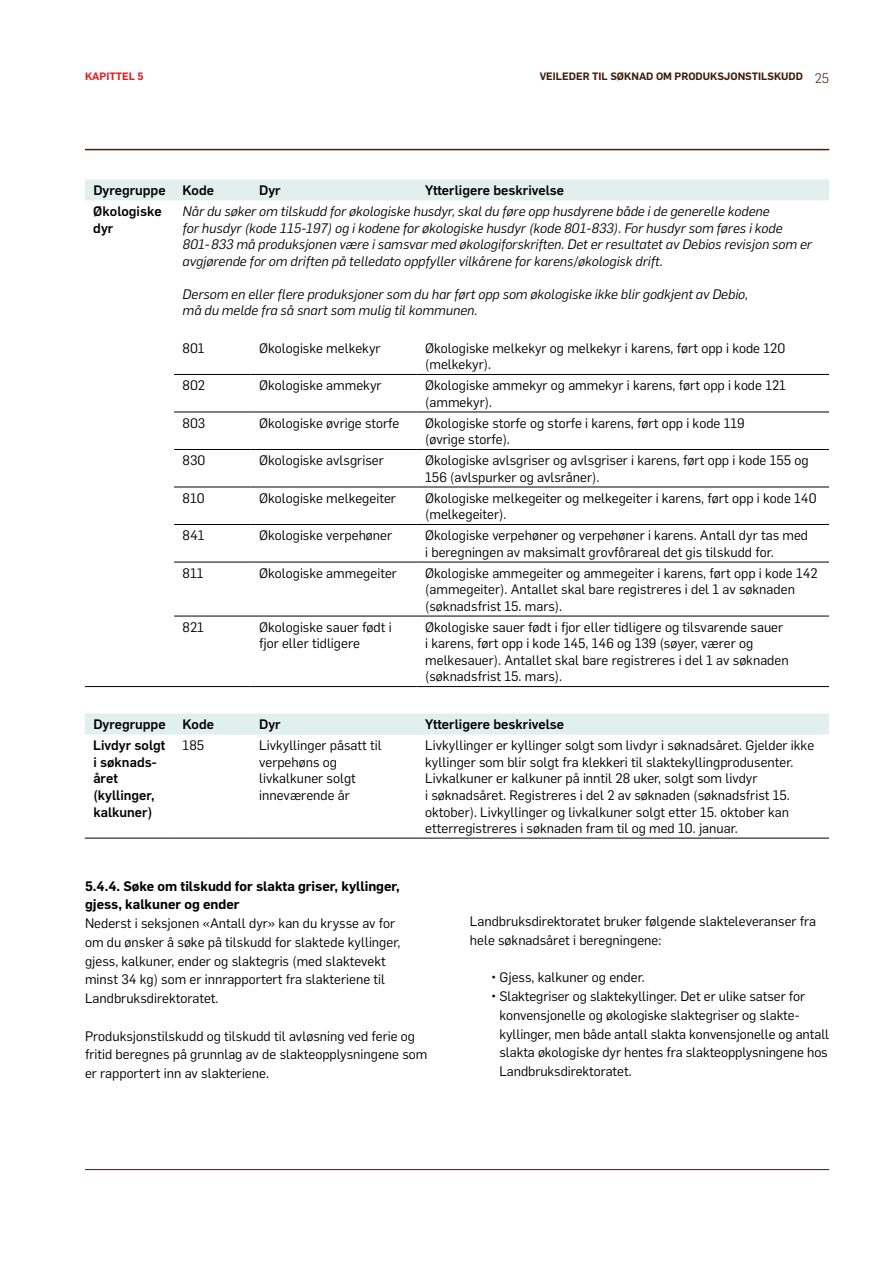
<style>
.page{position:relative;width:893px;height:1263px;background:#fff}
.page>*{position:absolute;margin:0;border:0;box-sizing:border-box;transform-origin:0 0}
._09_Tabelltekst{font:13.5px/16.5px "Flama";color:#000}
._04_brødtekst{font:13.5px/18.8px "Flama";color:#000}
._09_Tabelltekst-2{font:italic 13.5px/16.5px "Flama";color:#000}
._08_Tabellhode{font:500 13.5px "Flama";color:#000}
._03_Mellomtittel_2{font:600 13.5px/18.8px "Flama";color:#000}
._09_Tabelltekst-3{font:500 13.5px/16.5px "Flama";color:#000}
._04_brødtekst_uten_l{font:13.5px "Flama";color:#000}
.t1{font:600 10.5px "Flama";color:#401f0f}
.t2{font:600 10.5px "Flama";color:#e11f1d}
.s1{font-weight:300;font-size:13.5px}
</style>
<div class="page">
<hr style="left:85px;top:1169px;width:744px;height:1px;background:#401f0f">
<hr style="left:85px;top:149px;width:744px;height:1px;background:#401f0f">
<svg style="left:85px;top:179px;width:744px;height:555px"></svg>
<hr style="left:85px;top:838px;width:89px;height:1px;background:#000">
<hr style="left:174px;top:838px;width:77px;height:1px;background:#000">
<hr style="left:251px;top:838px;width:166px;height:1px;background:#000">
<hr style="left:417px;top:838px;width:412px;height:1px;background:#000">
<hr style="left:174px;top:686px;width:77px;height:1px;background:#000">
<hr style="left:251px;top:686px;width:166px;height:1px;background:#000">
<hr style="left:417px;top:686px;width:412px;height:1px;background:#000">
<hr style="left:85px;top:686px;width:89px;height:1px;background:#000">
<hr style="left:174px;top:374px;width:77px;height:1px;background:#000">
<hr style="left:251px;top:374px;width:166px;height:1px;background:#000">
<hr style="left:417px;top:374px;width:412px;height:1px;background:#000">
<hr style="left:174px;top:412px;width:77px;height:1px;background:#000">
<hr style="left:251px;top:412px;width:166px;height:1px;background:#000">
<hr style="left:417px;top:412px;width:412px;height:1px;background:#000">
<hr style="left:174px;top:449px;width:77px;height:1px;background:#000">
<hr style="left:251px;top:449px;width:166px;height:1px;background:#000">
<hr style="left:417px;top:449px;width:412px;height:1px;background:#000">
<hr style="left:174px;top:487px;width:77px;height:1px;background:#000">
<hr style="left:251px;top:487px;width:166px;height:1px;background:#000">
<hr style="left:417px;top:487px;width:412px;height:1px;background:#000">
<hr style="left:174px;top:524px;width:77px;height:1px;background:#000">
<hr style="left:251px;top:524px;width:166px;height:1px;background:#000">
<hr style="left:417px;top:524px;width:412px;height:1px;background:#000">
<hr style="left:174px;top:562px;width:77px;height:1px;background:#000">
<hr style="left:251px;top:562px;width:166px;height:1px;background:#000">
<hr style="left:417px;top:562px;width:412px;height:1px;background:#000">
<hr style="left:174px;top:616px;width:77px;height:1px;background:#000">
<hr style="left:251px;top:616px;width:166px;height:1px;background:#000">
<hr style="left:417px;top:616px;width:412px;height:1px;background:#000">
<p class="t2" style="left:85px;top:69px;width:60px">KAPITTEL 5</p>
<p class="t1" style="left:540px;top:69px;width:291px">VEILEDER TIL SØKNAD OM PRODUKSJONSTILSKUDD <span class="s1">25</span></p>
<p class="_08_Tabellhode" style="left:93px;top:182px;width:74px">Dyregruppe</p>
<p class="_08_Tabellhode" style="left:183px;top:182px;width:33px">Kode</p>
<p class="_08_Tabellhode" style="left:259px;top:182px;width:23px">Dyr</p>
<p class="_08_Tabellhode" style="left:425px;top:182px;width:140px">Ytterligere beskrivelse</p>
<p class="_09_Tabelltekst-3" style="left:93px;top:203px;width:70px">Økologiske dyr</p>
<p class="_09_Tabelltekst-2" style="left:183px;top:203px;width:631px">Når du søker om tilskudd for økologiske husdyr, skal du føre opp husdyrene både i de generelle kodene<br>for husdyr (kode 115-197) og i kodene for økologiske husdyr (kode 801-833). For husdyr som føres i kode 801- 833 må produksjonen være i samsvar med økologiforskriften. Det er resultatet av Debios revisjon som er avgjørende for om driften på telledato oppfyller vilkårene for karens/økologisk drift.</p>
<p class="_09_Tabelltekst-2" style="left:183px;top:286px;width:567px">Dersom en eller flere produksjoner som du har ført opp som økologiske ikke blir godkjent av Debio, må du melde fra så snart som mulig til kommunen.</p>
<p class="_09_Tabelltekst" style="left:183px;top:340px;width:24px">801</p>
<p class="_09_Tabelltekst" style="left:259px;top:340px;width:123px">Økologiske melkekyr</p>
<p class="_09_Tabelltekst" style="left:425px;top:340px;width:361px">Økologiske melkekyr og melkekyr i karens, ført opp i kode 120 (melkekyr).</p>
<p class="_09_Tabelltekst" style="left:183px;top:377px;width:24px">802</p>
<p class="_09_Tabelltekst" style="left:259px;top:377px;width:124px">Økologiske ammekyr</p>
<p class="_09_Tabelltekst" style="left:425px;top:377px;width:362px">Økologiske ammekyr og ammekyr i karens, ført opp i kode 121 (ammekyr).</p>
<p class="_09_Tabelltekst" style="left:183px;top:415px;width:24px">803</p>
<p class="_09_Tabelltekst" style="left:259px;top:415px;width:142px">Økologiske øvrige storfe</p>
<p class="_09_Tabelltekst" style="left:425px;top:415px;width:321px">Økologiske storfe og storfe i karens, ført opp i kode 119 (øvrige storfe).</p>
<p class="_09_Tabelltekst" style="left:183px;top:452px;width:24px">830</p>
<p class="_09_Tabelltekst" style="left:259px;top:452px;width:126px">Økologiske avlsgriser</p>
<p class="_09_Tabelltekst" style="left:425px;top:452px;width:385px">Økologiske avlsgriser og avlsgriser i karens, ført opp i kode 155 og<br>156 (avlspurker og avlsråner).</p>
<p class="_09_Tabelltekst" style="left:183px;top:490px;width:24px">810</p>
<p class="_09_Tabelltekst" style="left:259px;top:490px;width:138px">Økologiske melkegeiter</p>
<p class="_09_Tabelltekst" style="left:425px;top:490px;width:393px">Økologiske melkegeiter og melkegeiter i karens, ført opp i kode 140 (melkegeiter).</p>
<p class="_09_Tabelltekst" style="left:183px;top:527px;width:24px">841</p>
<p class="_09_Tabelltekst" style="left:259px;top:527px;width:135px">Økologiske verpehøner</p>
<p class="_09_Tabelltekst" style="left:425px;top:527px;width:384px">Økologiske verpehøner og verpehøner i karens. Antall dyr tas med i beregningen av maksimalt grovfôrareal det gis tilskudd for.</p>
<p class="_09_Tabelltekst" style="left:183px;top:565px;width:22px">811</p>
<p class="_09_Tabelltekst" style="left:259px;top:565px;width:139px">Økologiske ammegeiter</p>
<p class="_09_Tabelltekst" style="left:425px;top:565px;width:394px">Økologiske ammegeiter og ammegeiter i karens, ført opp i kode 142 (ammegeiter). Antallet skal bare registreres i del 1 av søknaden (søknadsfrist 15. mars).</p>
<p class="_09_Tabelltekst" style="left:183px;top:619px;width:23px">821</p>
<p class="_09_Tabelltekst" style="left:259px;top:619px;width:134px">Økologiske sauer født i fjor eller tidligere</p>
<p class="_09_Tabelltekst" style="left:425px;top:619px;width:365px">Økologiske sauer født i fjor eller tidligere og tilsvarende sauer i karens, ført opp i kode 145, 146 og 139 (søyer, værer og melkesauer). Antallet skal bare registreres i del 1 av søknaden (søknadsfrist 15. mars).</p>
<p class="_08_Tabellhode" style="left:93px;top:717px;width:74px">Dyregruppe</p>
<p class="_08_Tabellhode" style="left:183px;top:717px;width:33px">Kode</p>
<p class="_08_Tabellhode" style="left:259px;top:717px;width:23px">Dyr</p>
<p class="_08_Tabellhode" style="left:425px;top:717px;width:140px">Ytterligere beskrivelse</p>
<p class="_09_Tabelltekst-3" style="left:93px;top:737px;width:74px">Livdyr solgt i søknads&shy;året (kyllinger, kalkuner)</p>
<p class="_09_Tabelltekst" style="left:183px;top:737px;width:23px">185</p>
<p class="_09_Tabelltekst" style="left:259px;top:737px;width:124px">Livkyllinger påsatt til</p>
<p class="_09_Tabelltekst" style="left:425px;top:737px;width:390px">Livkyllinger er kyllinger solgt som livdyr i søknadsåret. Gjelder ikke kyllinger som blir solgt fra klekkeri til slaktekyllingprodusenter.</p>
<p class="_09_Tabelltekst" style="left:425px;top:770px;width:366px">Livkalkuner er kalkuner på inntil 28 uker, solgt som livdyr<br>i søknadsåret. Registreres i del 2 av søknaden (søknadsfrist 15. oktober). Livkyllinger og livkalkuner solgt etter 15. oktober kan etterregistreres i søknaden fram til og med 10. januar.</p>
<p class="_09_Tabelltekst" style="left:259px;top:754px;width:79px">verpehøns og</p>
<p class="_09_Tabelltekst" style="left:259px;top:770px;width:98px">livkalkuner solgt</p>
<p class="_09_Tabelltekst" style="left:259px;top:787px;width:92px">inneværende år</p>
<p class="_03_Mellomtittel_2" style="left:85px;top:875px;width:316px">5.4.4. Søke om tilskudd for slakta griser, kyllinger, gjess, kalkuner og ender</p>
<p class="_04_brødtekst" style="left:85px;top:914px;width:317px">Nederst i seksjonen «Antall dyr» kan du krysse av for om du ønsker å søke på tilskudd for slaktede kyllinger, gjess, kalkuner, ender og slaktegris (med slaktevekt minst 34 kg) som er innrapportert fra slakteriene til Landbruksdirektoratet.</p>
<p class="_04_brødtekst" style="left:85px;top:1026px;width:344px">Produksjonstilskudd og tilskudd til avløsning ved ferie og fritid beregnes på grunnlag av de slakteopplysningene som er rapportert inn av slakteriene.</p>
<p class="_04_brødtekst" style="left:470px;top:912px;width:348px">Landbruksdirektoratet bruker følgende slakteleveranser fra hele søknadsåret i beregningene:</p>
<p class="_04_brødtekst_uten_l" style="left:491px;top:969px;width:155px">• Gjess, kalkuner og ender.</p>
<p class="_04_brødtekst" style="left:499px;top:987px;width:331px;text-indent:-8px">• Slaktegriser og slaktekyllinger. Det er ulike satser for konvensjonelle og økologiske slaktegriser og slakte&shy;kyllinger, men både antall slakta konvensjonelle og antall slakta økologiske dyr hentes fra slakteopplysningene hos Landbruksdirektoratet.</p>
</div>
